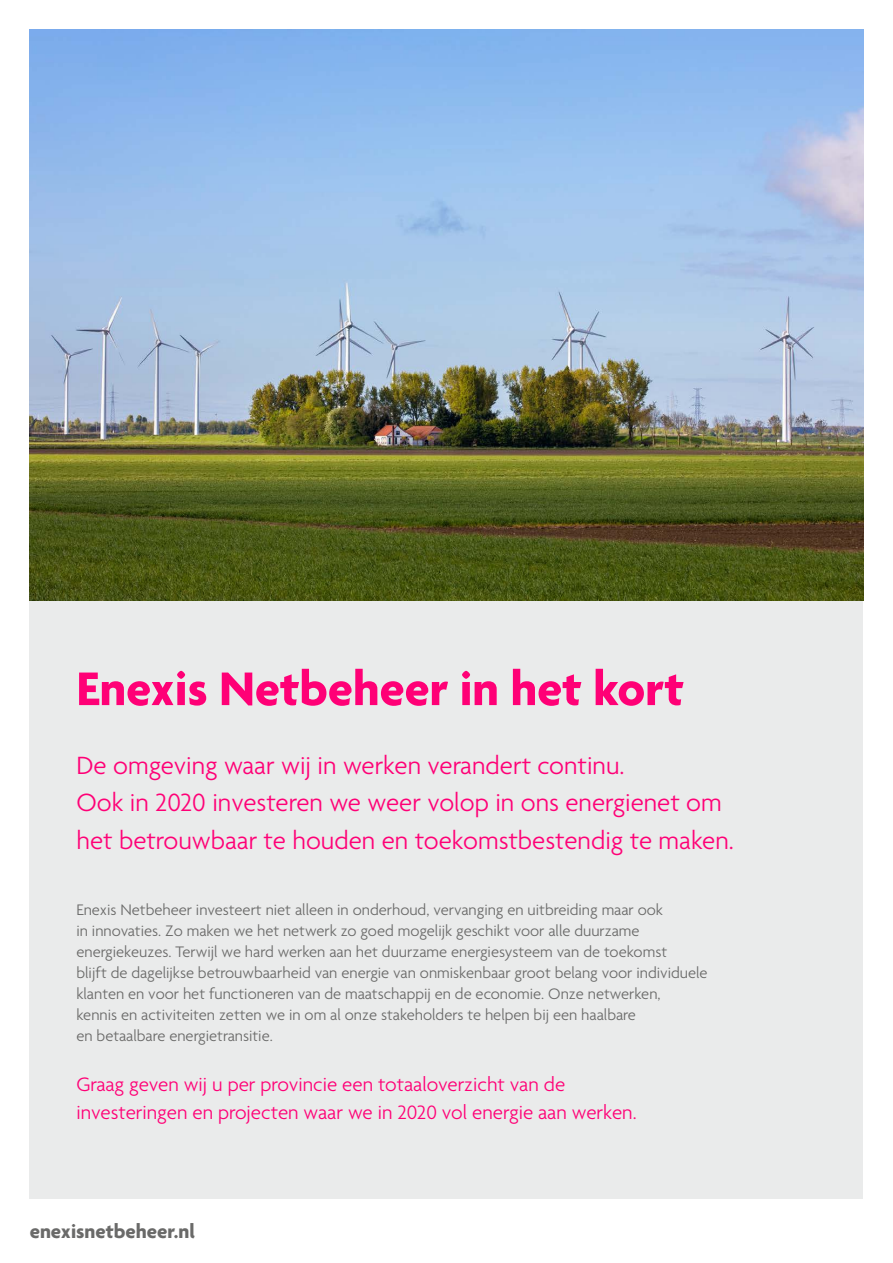
<style>
.page{position:relative;width:893px;height:1263px;background:#fff}
.page>*{position:absolute;margin:0;border:0;box-sizing:border-box;transform-origin:0 0}
.t1{font:700 51px "Agenda";color:#ff0076}
.t2{font:300 27px/37.5px "Agenda";color:#ff0076}
.t3{font:300 21px/28.5px "Agenda";color:#ff0076}
.t4{font:700 21px "Agenda";color:#6a6a69}
.t5{font:300 16.5px/21px "Agenda";color:#6a6a69}
</style>
<div class="page">
<div style="left:30px;top:30px;width:833px;height:1169px;background:#eaebeb"></div>
<img style="left:30px;top:30px;width:833px;height:570px">
<h1 class="t1" style="left:76px;top:661px;width:609px">Enexis Netbeheer in het kort</h1>
<h2 class="t2" style="left:77px;top:748px;width:659px">De omgeving waar wij in werken verandert continu.<br>Ook in 2020 investeren we weer volop in ons energienet om het betrouwbaar te houden en toekomstbestendig te maken.</h2>
<p class="t5" style="left:76px;top:900px;width:633px">Enexis Netbeheer investeert niet alleen in onderhoud, vervanging en uitbreiding maar ook<br>in innovaties. Zo maken we het netwerk zo goed mogelijk geschikt voor alle duurzame energiekeuzes. Terwijl we hard werken aan het duurzame energiesysteem van de toekomst<br>blijft de dagelijkse betrouwbaarheid van energie van onmiskenbaar groot belang voor individuele klanten en voor het functioneren van de maatschappij en de economie. Onze netwerken,<br>kennis en activiteiten zetten we in om al onze stakeholders te helpen bij een haalbare<br>en betaalbare energietransitie.</p>
<p class="t3" style="left:76px;top:1071px;width:562px">Graag geven wij u per provincie een totaaloverzicht van de investeringen en projecten waar we in 2020 vol energie aan werken.</p>
<p class="t4" style="left:30px;top:1219px;width:167px">enexisnetbeheer.nl</p>
</div>
